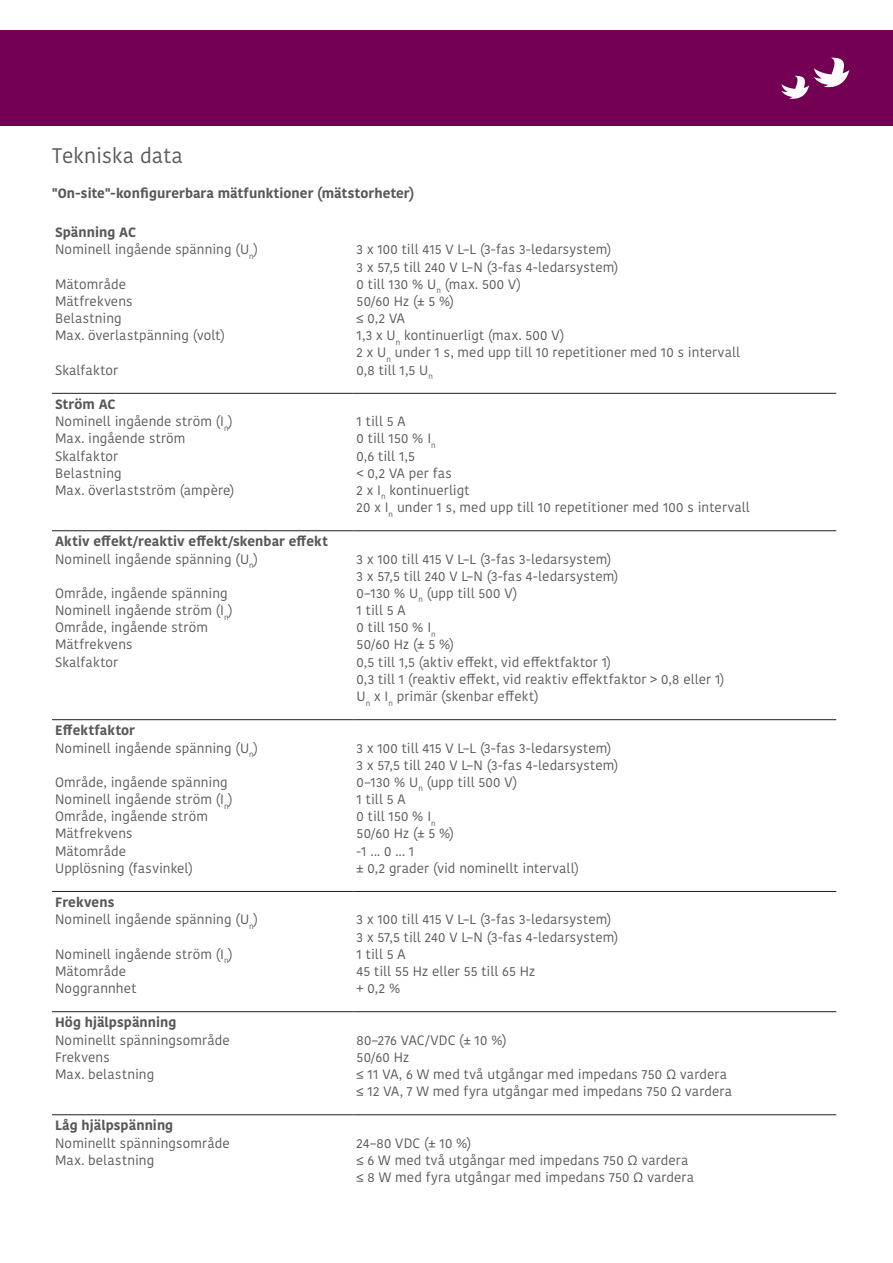
<style>
.page{position:relative;width:893px;height:1263px;background:#fff}
.page>*{position:absolute;margin:0;border:0;box-sizing:border-box;transform-origin:0 0}
.t1{font:21px "Kohinoor Devanagari";color:#57585a}
.Paragraph_Style_1{font:13.5px "Kohinoor Devanagari";letter-spacing:.01em;color:#57585a}
.Paragraph_Style_1-2{font:700 13.5px "Kohinoor Devanagari";letter-spacing:.005em;color:#57585a}
</style>
<div class="page">
<div style="left:0;top:31px;width:893px;height:95px;background:#740053"></div>
<svg style="left:781px;top:58px;width:68px;height:41px"></svg>
<hr style="left:52px;top:1114px;width:302px;height:1px;background:#231f20">
<hr style="left:354px;top:1114px;width:482px;height:1px;background:#231f20">
<hr style="left:52px;top:1011px;width:302px;height:1px;background:#231f20">
<hr style="left:354px;top:1011px;width:482px;height:1px;background:#231f20">
<hr style="left:52px;top:891px;width:302px;height:1px;background:#231f20">
<hr style="left:354px;top:891px;width:482px;height:1px;background:#231f20">
<hr style="left:52px;top:719px;width:302px;height:1px;background:#231f20">
<hr style="left:354px;top:719px;width:482px;height:1px;background:#231f20">
<hr style="left:52px;top:530px;width:302px;height:1px;background:#231f20">
<hr style="left:354px;top:530px;width:482px;height:1px;background:#231f20">
<hr style="left:52px;top:393px;width:302px;height:1px;background:#231f20">
<hr style="left:354px;top:393px;width:482px;height:1px;background:#231f20">
<p class="t1" style="left:52px;top:143px;width:132px">Tekniska data</p>
<p class="Paragraph_Style_1-2" style="left:52px;top:181px;width:364px">"On-site"-konfigurerbara mätfunktioner (mätstorheter)</p>
<p class="Paragraph_Style_1-2" style="left:55px;top:220px;width:83px">Spänning AC</p>
<p class="Paragraph_Style_1" style="left:55px;top:242px;width:205px">Nominell ingående spänning (U<sub>n</sub>)</p>
<p class="Paragraph_Style_1" style="left:357px;top:242px;width:256px">3 x 100 till 415 V L–L (3-fas 3-ledarsystem)</p>
<p class="Paragraph_Style_1" style="left:357px;top:259px;width:263px">3 x 57,5 till 240 V L–N (3-fas 4-ledarsystem)</p>
<p class="Paragraph_Style_1" style="left:55px;top:276px;width:73px">Mätområde</p>
<p class="Paragraph_Style_1" style="left:357px;top:276px;width:166px">0 till 130 % U<sub>n</sub> (max. 500 V)</p>
<p class="Paragraph_Style_1" style="left:55px;top:293px;width:79px">Mätfrekvens</p>
<p class="Paragraph_Style_1" style="left:357px;top:293px;width:99px">50/60 Hz (± 5 %)</p>
<p class="Paragraph_Style_1" style="left:55px;top:311px;width:68px">Belastning</p>
<p class="Paragraph_Style_1" style="left:357px;top:311px;width:50px">≤ 0,2 VA</p>
<p class="Paragraph_Style_1" style="left:55px;top:328px;width:171px">Max. överlastpänning (volt)</p>
<p class="Paragraph_Style_1" style="left:357px;top:328px;width:209px">1,3 x U<sub>n</sub> kontinuerligt (max. 500 V)</p>
<p class="Paragraph_Style_1" style="left:357px;top:345px;width:385px">2 x U<sub>n</sub> under 1 s, med upp till 10 repetitioner med 10 s intervall</p>
<p class="Paragraph_Style_1" style="left:55px;top:362px;width:65px">Skalfaktor</p>
<p class="Paragraph_Style_1" style="left:357px;top:362px;width:78px">0,8 till 1,5 U<sub>n</sub></p>
<p class="Paragraph_Style_1-2" style="left:55px;top:392px;width:62px">Ström AC</p>
<p class="Paragraph_Style_1" style="left:55px;top:414px;width:179px">Nominell ingående ström (I<sub>n</sub>)</p>
<p class="Paragraph_Style_1" style="left:357px;top:414px;width:50px">1 till 5 A</p>
<p class="Paragraph_Style_1" style="left:55px;top:431px;width:132px">Max. ingående ström</p>
<p class="Paragraph_Style_1" style="left:357px;top:431px;width:81px">0 till 150 % I<sub>n</sub></p>
<p class="Paragraph_Style_1" style="left:55px;top:448px;width:65px">Skalfaktor</p>
<p class="Paragraph_Style_1" style="left:357px;top:448px;width:60px">0,6 till 1,5</p>
<p class="Paragraph_Style_1" style="left:55px;top:465px;width:68px">Belastning</p>
<p class="Paragraph_Style_1" style="left:357px;top:465px;width:97px">&lt; 0,2 VA per fas</p>
<p class="Paragraph_Style_1" style="left:55px;top:482px;width:181px">Max. överlastström (ampère)</p>
<p class="Paragraph_Style_1" style="left:357px;top:482px;width:115px">2 x I<sub>n</sub> kontinuerligt</p>
<p class="Paragraph_Style_1" style="left:357px;top:499px;width:395px">20 x I<sub>n</sub> under 1 s, med upp till 10 repetitioner med 100 s intervall</p>
<p class="Paragraph_Style_1-2" style="left:55px;top:530px;width:274px">Aktiv effekt/reaktiv effekt/skenbar effekt</p>
<p class="Paragraph_Style_1" style="left:55px;top:551px;width:205px">Nominell ingående spänning (U<sub>n</sub>)</p>
<p class="Paragraph_Style_1" style="left:357px;top:551px;width:256px">3 x 100 till 415 V L–L (3-fas 3-ledarsystem)</p>
<p class="Paragraph_Style_1" style="left:357px;top:568px;width:263px">3 x 57,5 till 240 V L–N (3-fas 4-ledarsystem)</p>
<p class="Paragraph_Style_1" style="left:55px;top:585px;width:174px">Område, ingående spänning</p>
<p class="Paragraph_Style_1" style="left:357px;top:585px;width:162px">0–130 % U<sub>n</sub> (upp till 500 V)</p>
<p class="Paragraph_Style_1" style="left:55px;top:603px;width:179px">Nominell ingående ström (I<sub>n</sub>)</p>
<p class="Paragraph_Style_1" style="left:357px;top:603px;width:50px">1 till 5 A</p>
<p class="Paragraph_Style_1" style="left:55px;top:620px;width:154px">Område, ingående ström</p>
<p class="Paragraph_Style_1" style="left:357px;top:620px;width:81px">0 till 150 % I<sub>n</sub></p>
<p class="Paragraph_Style_1" style="left:55px;top:637px;width:79px">Mätfrekvens</p>
<p class="Paragraph_Style_1" style="left:357px;top:637px;width:99px">50/60 Hz (± 5 %)</p>
<p class="Paragraph_Style_1" style="left:55px;top:654px;width:65px">Skalfaktor</p>
<p class="Paragraph_Style_1" style="left:357px;top:654px;width:256px">0,5 till 1,5 (aktiv effekt, vid effektfaktor 1)</p>
<p class="Paragraph_Style_1" style="left:357px;top:671px;width:369px">0,3 till 1 (reaktiv effekt, vid reaktiv effektfaktor &gt; 0,8 eller 1)</p>
<p class="Paragraph_Style_1" style="left:357px;top:688px;width:184px">U<sub>n</sub> x I<sub>n</sub> primär (skenbar effekt)</p>
<p class="Paragraph_Style_1-2" style="left:55px;top:718px;width:81px">Effektfaktor</p>
<p class="Paragraph_Style_1" style="left:55px;top:740px;width:205px">Nominell ingående spänning (U<sub>n</sub>)</p>
<p class="Paragraph_Style_1" style="left:357px;top:740px;width:256px">3 x 100 till 415 V L–L (3-fas 3-ledarsystem)</p>
<p class="Paragraph_Style_1" style="left:357px;top:757px;width:263px">3 x 57,5 till 240 V L–N (3-fas 4-ledarsystem)</p>
<p class="Paragraph_Style_1" style="left:55px;top:774px;width:174px">Område, ingående spänning</p>
<p class="Paragraph_Style_1" style="left:357px;top:774px;width:162px">0–130 % U<sub>n</sub> (upp till 500 V)</p>
<p class="Paragraph_Style_1" style="left:55px;top:791px;width:179px">Nominell ingående ström (I<sub>n</sub>)</p>
<p class="Paragraph_Style_1" style="left:357px;top:791px;width:50px">1 till 5 A</p>
<p class="Paragraph_Style_1" style="left:55px;top:809px;width:154px">Område, ingående ström</p>
<p class="Paragraph_Style_1" style="left:357px;top:809px;width:81px">0 till 150 % I<sub>n</sub></p>
<p class="Paragraph_Style_1" style="left:55px;top:826px;width:79px">Mätfrekvens</p>
<p class="Paragraph_Style_1" style="left:357px;top:826px;width:99px">50/60 Hz (± 5 %)</p>
<p class="Paragraph_Style_1" style="left:55px;top:843px;width:73px">Mätområde</p>
<p class="Paragraph_Style_1" style="left:357px;top:843px;width:59px">-1 ... 0 ... 1</p>
<p class="Paragraph_Style_1" style="left:55px;top:860px;width:139px">Upplösning (fasvinkel)</p>
<p class="Paragraph_Style_1" style="left:357px;top:860px;width:224px">± 0,2 grader (vid nominellt intervall)</p>
<p class="Paragraph_Style_1-2" style="left:55px;top:890px;width:61px">Frekvens</p>
<p class="Paragraph_Style_1" style="left:55px;top:912px;width:205px">Nominell ingående spänning (U<sub>n</sub>)</p>
<p class="Paragraph_Style_1" style="left:357px;top:912px;width:256px">3 x 100 till 415 V L–L (3-fas 3-ledarsystem)</p>
<p class="Paragraph_Style_1" style="left:357px;top:929px;width:263px">3 x 57,5 till 240 V L–N (3-fas 4-ledarsystem)</p>
<p class="Paragraph_Style_1" style="left:55px;top:946px;width:179px">Nominell ingående ström (I<sub>n</sub>)</p>
<p class="Paragraph_Style_1" style="left:357px;top:946px;width:50px">1 till 5 A</p>
<p class="Paragraph_Style_1" style="left:55px;top:963px;width:73px">Mätområde</p>
<p class="Paragraph_Style_1" style="left:357px;top:963px;width:180px">45 till 55 Hz eller 55 till 65 Hz</p>
<p class="Paragraph_Style_1" style="left:55px;top:980px;width:83px">Noggrannhet</p>
<p class="Paragraph_Style_1" style="left:357px;top:980px;width:45px">+ 0,2 %</p>
<p class="Paragraph_Style_1-2" style="left:55px;top:1010px;width:123px">Hög hjälpspänning</p>
<p class="Paragraph_Style_1" style="left:55px;top:1032px;width:176px">Nominellt spänningsområde</p>
<p class="Paragraph_Style_1" style="left:357px;top:1032px;width:152px">80–276 VAC/VDC (± 10 %)</p>
<p class="Paragraph_Style_1" style="left:55px;top:1049px;width:56px">Frekvens</p>
<p class="Paragraph_Style_1" style="left:357px;top:1049px;width:54px">50/60 Hz</p>
<p class="Paragraph_Style_1" style="left:55px;top:1066px;width:101px">Max. belastning</p>
<p class="Paragraph_Style_1" style="left:357px;top:1066px;width:372px">≤ 11 VA, 6 W med två utgångar med impedans 750 Ω vardera</p>
<p class="Paragraph_Style_1" style="left:357px;top:1083px;width:377px">≤ 12 VA, 7 W med fyra utgångar med impedans 750 Ω vardera</p>
<p class="Paragraph_Style_1-2" style="left:55px;top:1114px;width:120px">Låg hjälpspänning</p>
<p class="Paragraph_Style_1" style="left:55px;top:1135px;width:176px">Nominellt spänningsområde</p>
<p class="Paragraph_Style_1" style="left:357px;top:1135px;width:116px">24–80 VDC (± 10 %)</p>
<p class="Paragraph_Style_1" style="left:55px;top:1152px;width:101px">Max. belastning</p>
<p class="Paragraph_Style_1" style="left:357px;top:1152px;width:333px">≤ 6 W med två utgångar med impedans 750 Ω vardera</p>
<p class="Paragraph_Style_1" style="left:357px;top:1169px;width:339px">≤ 8 W med fyra utgångar med impedans 750 Ω vardera</p>
</div>
